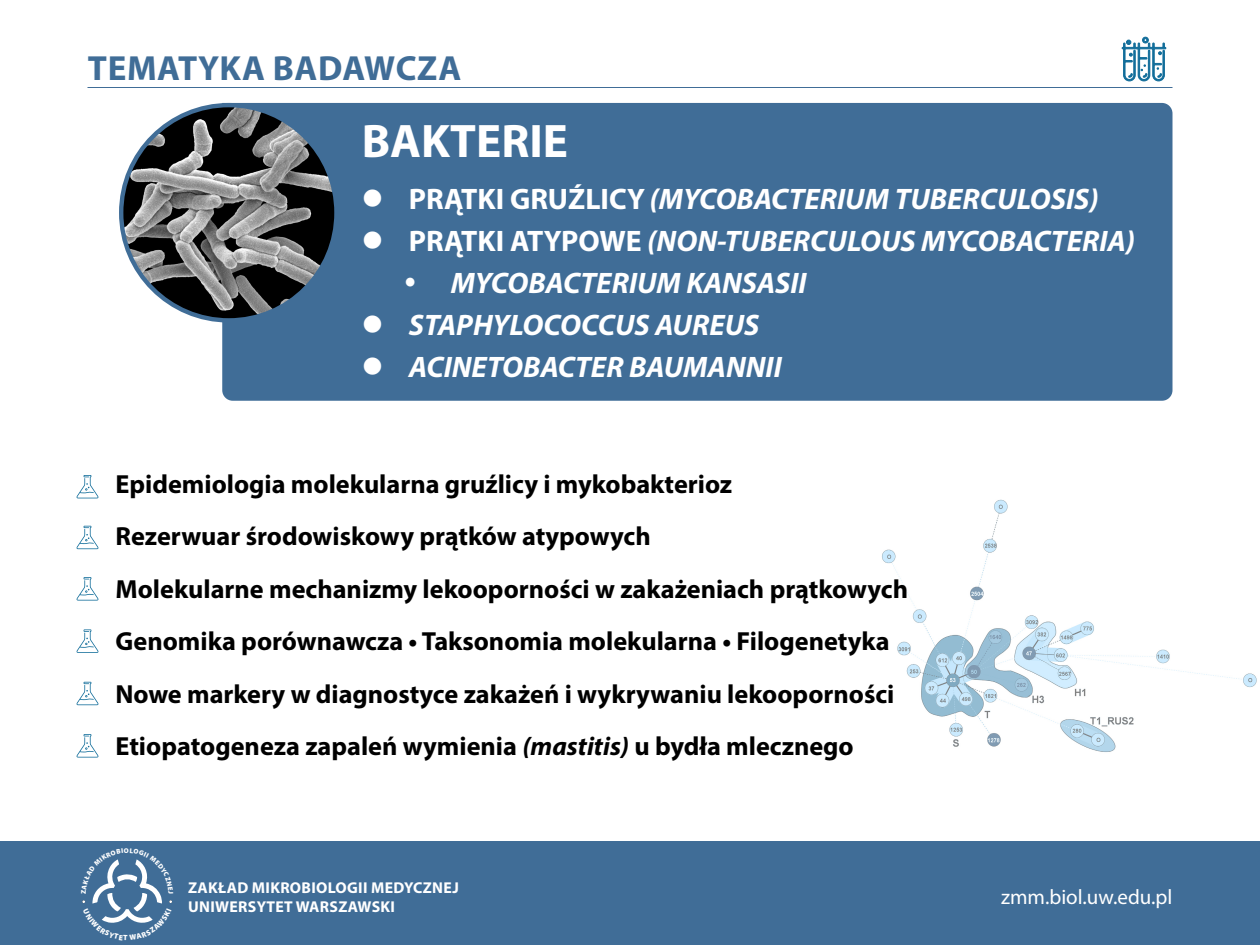
<style>
.page{position:relative;width:1260px;height:945px;background:#fff}
.page>*{position:absolute;margin:0;border:0;box-sizing:border-box;transform-origin:0 0}
.t1{font:700 47.25px "Myriad Pro";color:#fff}
.t2{font:700 35px "Myriad Pro";letter-spacing:.02em;color:#406d97}
.t3{font:italic 700 29.75px "Myriad Pro";color:#fff}
.t4{font:700 26.25px "Myriad Pro";color:#000}
.t5{font:21px "Myriad Pro";color:#fff}
.t6{font:700 15.75px/18.9px "Myriad Pro";letter-spacing:.02em;color:#fff}
.s1{font-style:normal}
.s2{font-style:italic}
</style>
<div class="page">
<div style="left:0;top:842px;width:1260px;height:103px;background:#406d97"></div>
<hr style="left:88px;top:87px;width:1084px;height:1px;background:#406d97">
<img style="left:882px;top:499px;width:375px;height:253px">
<div style="left:222px;top:103px;width:950px;height:298px;background:#406d97"></div>
<svg style="left:1121px;top:37px;width:46px;height:45px"></svg>
<img style="left:121px;top:105px;width:215px;height:215px;border-radius:108px">
<svg style="left:76px;top:475px;width:23px;height:23px"></svg>
<svg style="left:76px;top:526px;width:23px;height:23px"></svg>
<svg style="left:76px;top:577px;width:23px;height:24px"></svg>
<svg style="left:76px;top:629px;width:23px;height:24px"></svg>
<svg style="left:76px;top:682px;width:23px;height:23px"></svg>
<svg style="left:76px;top:734px;width:23px;height:24px"></svg>
<svg style="left:364px;top:189px;width:17px;height:18px"></svg>
<svg style="left:364px;top:231px;width:17px;height:18px"></svg>
<svg style="left:406px;top:278px;width:9px;height:9px"></svg>
<svg style="left:364px;top:315px;width:17px;height:18px"></svg>
<svg style="left:364px;top:358px;width:17px;height:17px"></svg>
<svg style="left:82px;top:859px;width:90px;height:64px"></svg>
<h2 class="t2" style="left:88px;top:45px;width:375px">TEMATYKA BADAWCZA</h2>
<h1 class="t1" style="left:362px;top:110px;width:208px">BAKTERIE</h1>
<p class="t3" style="left:409px;top:180px;width:691px"><span class="s1">PRĄTKI GRUŹLICY</span> (MYCOBACTERIUM TUBERCULOSIS)</p>
<p class="t3" style="left:409px;top:222px;width:728px"><span class="s1">PRĄTKI ATYPOWE</span> (NON-TUBERCULOUS MYCOBACTERIA)</p>
<p class="t3" style="left:451px;top:264px;width:357px">MYCOBACTERIUM KANSASII</p>
<p class="t3" style="left:409px;top:306px;width:352px">STAPHYLOCOCCUS AUREUS</p>
<p class="t3" style="left:409px;top:348px;width:375px">ACINETOBACTER BAUMANNII</p>
<p class="t4" style="left:84px;top:467px;width:650px">• Epidemiologia molekularna gruźlicy i mykobakterioz</p>
<p class="t4" style="left:84px;top:519px;width:568px">• Rezerwuar środowiskowy prątków atypowych</p>
<p class="t4" style="left:84px;top:572px;width:826px">• Molekularne mechanizmy lekooporności w zakażeniach prątkowych</p>
<p class="t4" style="left:84px;top:624px;width:807px">• Genomika porównawcza • Taksonomia molekularna • Filogenetyka</p>
<p class="t4" style="left:84px;top:677px;width:812px">• Nowe markery w diagnostyce zakażeń i wykrywaniu lekooporności</p>
<p class="t4" style="left:84px;top:729px;width:771px">• Etiopatogeneza zapaleń wymienia <span class="s2">(mastitis)</span> u bydła mlecznego</p>
<p class="t6" style="left:188px;top:878px;width:272px">ZAKŁAD MIKROBIOLOGII MEDYCZNEJ<br>UNIWERSYTET WARSZAWSKI</p>
<p class="t5" style="left:1001px;top:884px;width:173px">zmm.biol.uw.edu.pl</p>
</div>
